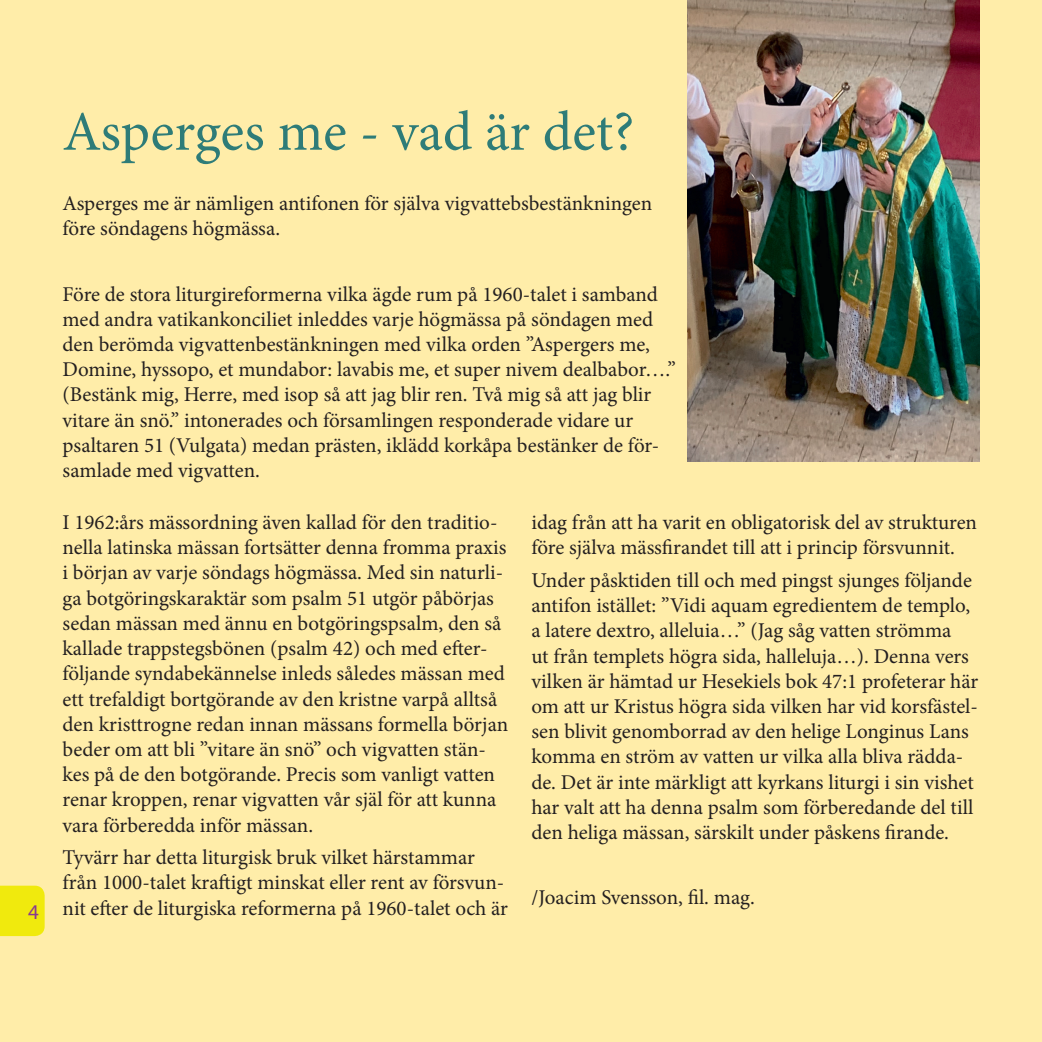
<style>
.page{position:relative;width:1042px;height:1042px;background:#ffeda9}
.page>*{position:absolute;margin:0;border:0;box-sizing:border-box;transform-origin:0 0}
.t1{font:56px "Minion Pro";color:#2e7c78}
.t2{font:21px/25.2px "Minion Pro";color:#231f20}
.t3{font:21px "Myriad Pro";color:#893a90}
</style>
<div class="page">
<img style="left:688px;top:0;width:291px;height:462px">
<div style="left:0;top:885px;width:45px;height:51px;background:#f0ea0d"></div>
<p class="t3" style="left:28px;top:899px;width:12px">4</p>
<h1 class="t1" style="left:63px;top:94px;width:573px">Asperges me - vad är det?</h1>
<p class="t2" style="left:63px;top:191px;width:591px">Asperges me är nämligen antifonen för själva vigvattebsbestänkningen före söndagens högmässa.</p>
<p class="t2" style="left:63px;top:281px;width:615px">Före de stora liturgireformerna vilka ägde rum på 1960-talet i samband med andra vatikankonciliet inleddes varje högmässa på söndagen med den berömda vigvattenbestänkningen med vilka orden ”Aspergers me, Domine, hyssopo, et mundabor: lavabis me, et super nivem dealbabor….” (Bestänk mig, Herre, med isop så att jag blir ren. Två mig så att jag blir vitare än snö.” intonerades och församlingen responderade vidare ur psaltaren 51 (Vulgata) medan prästen, iklädd korkåpa bestänker de för&shy;samlade med vigvatten.</p>
<p class="t2" style="left:63px;top:510px;width:447px">I 1962:års mässordning även kallad för den traditio&shy;nella latinska mässan fortsätter denna fromma praxis i början av varje söndags högmässa. Med sin naturli&shy;ga botgöringskaraktär som psalm 51 utgör påbörjas sedan mässan med ännu en botgöringspsalm, den så kallade trappstegsbönen (psalm 42) och med efter&shy;följande syndabekännelse inleds således mässan med ett trefaldigt bortgörande av den kristne varpå alltså den kristtrogne redan innan mässans formella början beder om att bli ”vitare än snö” och vigvatten stän&shy;kes på de den botgörande. Precis som vanligt vatten renar kroppen, renar vigvatten vår själ för att kunna vara förberedda inför mässan.</p>
<p class="t2" style="left:63px;top:845px;width:447px">Tyvärr har detta liturgisk bruk vilket härstammar från 1000-talet kraftigt minskat eller rent av försvun&shy;nit efter de liturgiska reformerna på 1960-talet och är</p>
<p class="t2" style="left:531px;top:510px;width:447px">idag från att ha varit en obligatorisk del av strukturen före själva mässfirandet till att i princip försvunnit.</p>
<p class="t2" style="left:531px;top:568px;width:448px">Under påsktiden till och med pingst sjunges följande antifon istället: ”Vidi aquam egredientem de templo, a latere dextro, alleluia…” (Jag såg vatten strömma<br>ut från templets högra sida, halleluja…). Denna vers vilken är hämtad ur Hesekiels bok 47:1 profeterar här om att ur Kristus högra sida vilken har vid korsfästel&shy;sen blivit genomborrad av den helige Longinus Lans komma en ström av vatten ur vilka alla bliva rädda&shy;de. Det är inte märkligt att kyrkans liturgi i sin vishet har valt att ha denna psalm som förberedande del till den heliga mässan, särskilt under påskens firande.</p>
<p class="t2" style="left:531px;top:885px;width:225px">/Joacim Svensson, fil. mag.</p>
</div>
